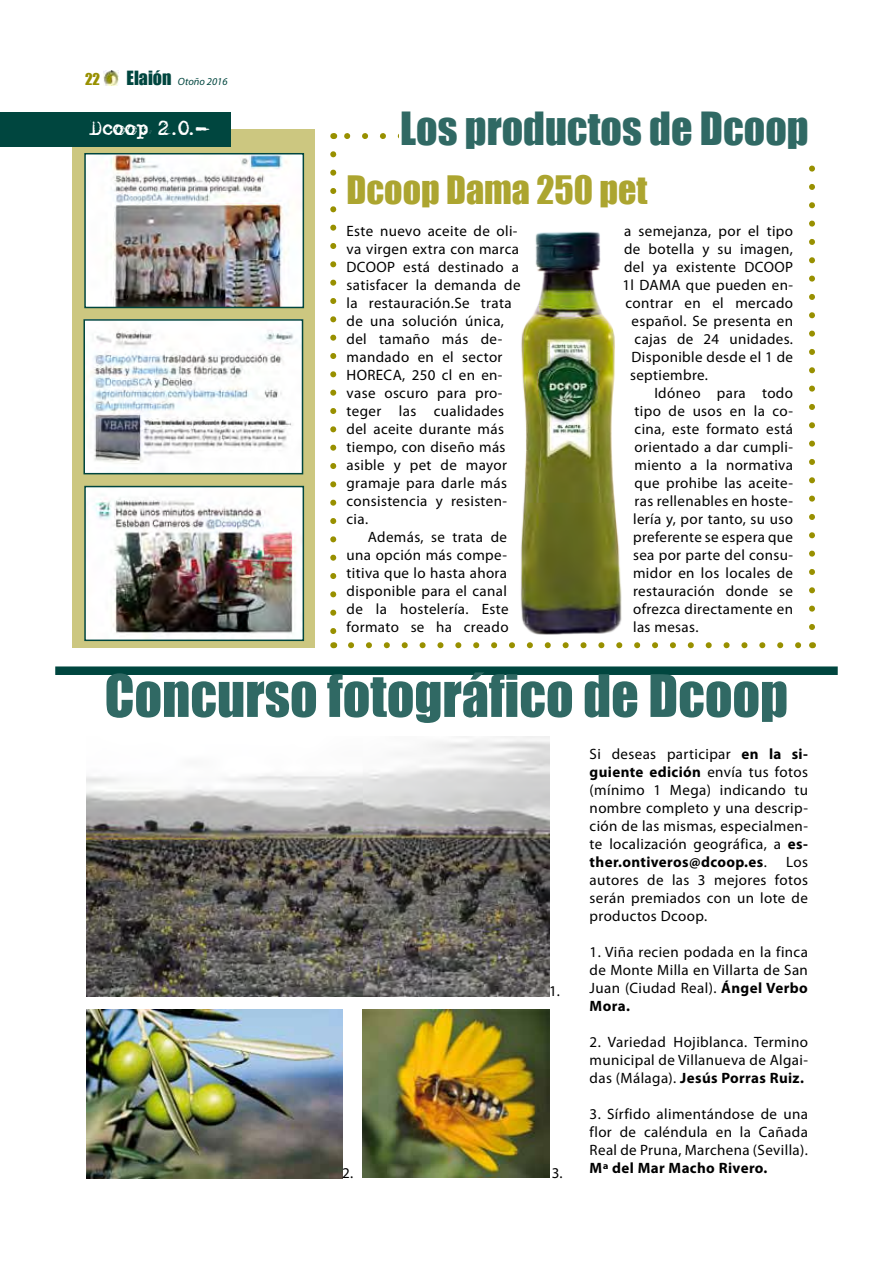
<style>
.page{position:relative;width:893px;height:1263px;background:#fff}
.page>*{position:absolute;margin:0;border:0;box-sizing:border-box;transform-origin:0 0}
.t1{font:54px "Impact";color:#306964}
.t2{font:42px "Impact";color:#306964}
.t3{font:36px "Impact";color:#aca530}
.t4{font:18px "Adler";color:#fff}
.t5{font:15px/18px "Myriad Pro";letter-spacing:.025em;color:#000;text-align:justify}
.t6{font:700 15px "Myriad Pro";letter-spacing:.025em;color:#000}
.t7{font:15px "Impact";color:#989000}
.t8{font:italic 10.5px "Myriad Pro";color:#00463f}
.s1{font-family:"Impact";font-style:normal;font-size:18px}
.s2{font-weight:700}
</style>
<div class="page">
<div style="left:55px;top:666px;width:783px;height:9px;background:#00463f;border:2px solid #00463f"></div>
<div style="left:72px;top:129px;width:242px;height:519px;background:#ccc780"></div>
<div style="left:0;top:112px;width:231px;height:34px;background:#00463f"></div>
<img style="left:104px;top:71px;width:14px;height:14px">
<img style="left:86px;top:736px;width:463px;height:260px">
<svg style="left:330px;top:154px;width:6px;height:480px"></svg>
<svg style="left:351px;top:642px;width:451px;height:6px"></svg>
<svg style="left:809px;top:165px;width:6px;height:462px"></svg>
<svg style="left:344px;top:133px;width:55px;height:6px"></svg>
<img style="left:87px;top:156px;width:214px;height:149px">
<div style="left:84px;top:153px;width:220px;height:155px;border:2px solid #00463f"></div>
<img style="left:363px;top:1009px;width:186px;height:169px">
<img style="left:86px;top:1009px;width:256px;height:170px">
<img style="left:86px;top:322px;width:214px;height:149px">
<div style="left:83px;top:319px;width:220px;height:155px;border:2px solid #00463f"></div>
<img style="left:87px;top:489px;width:214px;height:149px">
<div style="left:84px;top:486px;width:220px;height:155px;border:2px solid #00463f"></div>
<img style="left:520px;top:231px;width:102px;height:404px">
<p class="t7" style="left:85px;top:67px;width:17px">22</p>
<p class="t8" style="left:127px;top:75px;width:103px"><span class="s1">Elaión</span> Otoño 2016</p>
<p class="t4" style="left:90px;top:120px;width:121px">Dcoop 2.0.-</p>
<h2 class="t2" style="left:400px;top:96px;width:410px">Los productos de Dcoop</h2>
<h3 class="t3" style="left:347px;top:162px;width:302px">Dcoop Dama 250 pet</h3>
<p class="t5" style="left:347px;top:222px;width:175px;text-align:left">Este nuevo aceite de oli&shy;va virgen extra con marca<br>DCOO P está destinado a satisfacer la demanda de la restauración.Se trata de una solución única, del tamaño más de&shy;mandado en el sector<br>HO RECA, 250 cl en en&shy;vase oscuro para pro&shy;teger las cualidades del aceite durante más tiempo, con diseño más asible y pet de mayor gramaje para darle más consistencia y resisten&shy;cia.</p>
<p class="t5" style="left:347px;top:528px;width:163px;text-indent:21px">Además, se trata de una opción más compe&shy;titiva que lo hasta ahora disponible para el canal de la hostelería. Este formato se ha creado</p>
<p class="t5" style="left:624px;top:222px;width:170px">a semejanza, por el tipo</p>
<p class="t5" style="left:624px;top:240px;width:170px">de botella y su imagen,</p>
<p class="t5" style="left:624px;top:258px;width:170px">del ya existente DCOO P</p>
<p class="t5" style="left:623px;top:276px;width:172px">1l DAMA que pueden en-</p>
<p class="t5" style="left:626px;top:294px;width:169px">contrar en el mercado</p>
<p class="t5" style="left:632px;top:312px;width:163px">español. Se presenta en</p>
<p class="t5" style="left:635px;top:330px;width:160px">cajas de 24 unidades.</p>
<p class="t5" style="left:632px;top:348px;width:163px">Disponible desde el 1 de</p>
<p class="t5" style="left:630px;top:366px;width:79px">septiembre.</p>
<p class="t5" style="left:654px;top:384px;width:140px">Idóneo para todo</p>
<p class="t5" style="left:635px;top:402px;width:160px">tipo de usos en la co-</p>
<p class="t5" style="left:635px;top:420px;width:160px">cina, este formato está</p>
<p class="t5" style="left:635px;top:438px;width:160px">orientado a dar cumpli-</p>
<p class="t5" style="left:635px;top:456px;width:160px">miento a la normativa</p>
<p class="t5" style="left:635px;top:474px;width:160px">que prohibe las aceite-</p>
<p class="t5" style="left:635px;top:492px;width:160px">ras rellenables en hoste-</p>
<p class="t5" style="left:633px;top:510px;width:161px">lería y, por tanto, su uso</p>
<p class="t5" style="left:633px;top:528px;width:161px">preferente se espera que</p>
<p class="t5" style="left:633px;top:546px;width:161px">sea por parte del consu-</p>
<p class="t5" style="left:633px;top:564px;width:161px">midor en los locales de</p>
<p class="t5" style="left:633px;top:582px;width:161px">restauración donde se</p>
<p class="t5" style="left:633px;top:600px;width:161px">ofrezca directamente en</p>
<p class="t5" style="left:633px;top:618px;width:67px">las mesas.</p>
<h1 class="t1" style="left:105px;top:654px;width:685px">Concurso fotográfico de Dcoop</h1>
<p class="t5" style="left:549px;top:982px;width:12px">1.</p>
<p class="t5" style="left:342px;top:1163px;width:12px">2.</p>
<p class="t5" style="left:552px;top:1163px;width:12px">3.</p>
<p class="t5" style="left:590px;top:744px;width:220px">Si deseas participar <span class="s2">en la si&shy;guiente edición</span> envía tus fotos (mínimo 1 Mega) indicando tu nombre completo y una descrip&shy;ción de las mismas, especialmen&shy;te localización geográfica, a <span class="s2">es&shy;ther.ontiveros@dcoop.es</span>.</p>
<p class="t5" style="left:590px;top:852px;width:220px;text-indent:196px">Los autores de las 3 mejores fotos serán premiados con un lote de productos Dcoop.</p>
<p class="t5" style="left:590px;top:942px;width:220px">1. Viña recien podada en la finca de Monte Milla en Villarta de San Juan (Ciudad Real). <span class="s2">Ángel Verbo Mora.</span></p>
<p class="t5" style="left:590px;top:1032px;width:220px">2. Variedad Hojiblanca. Termino municipal de Villanueva de Algai&shy;das (Málaga). <span class="s2">Jesús Porras Ruiz.</span></p>
<p class="t5" style="left:590px;top:1104px;width:220px">3. Sírfido alimentándose de una flor de caléndula en la Cañada Real de Pruna, Marchena (Sevilla).</p>
<p class="t6" style="left:590px;top:1158px;width:179px">Mª del Mar Macho Rivero.</p>
</div>
